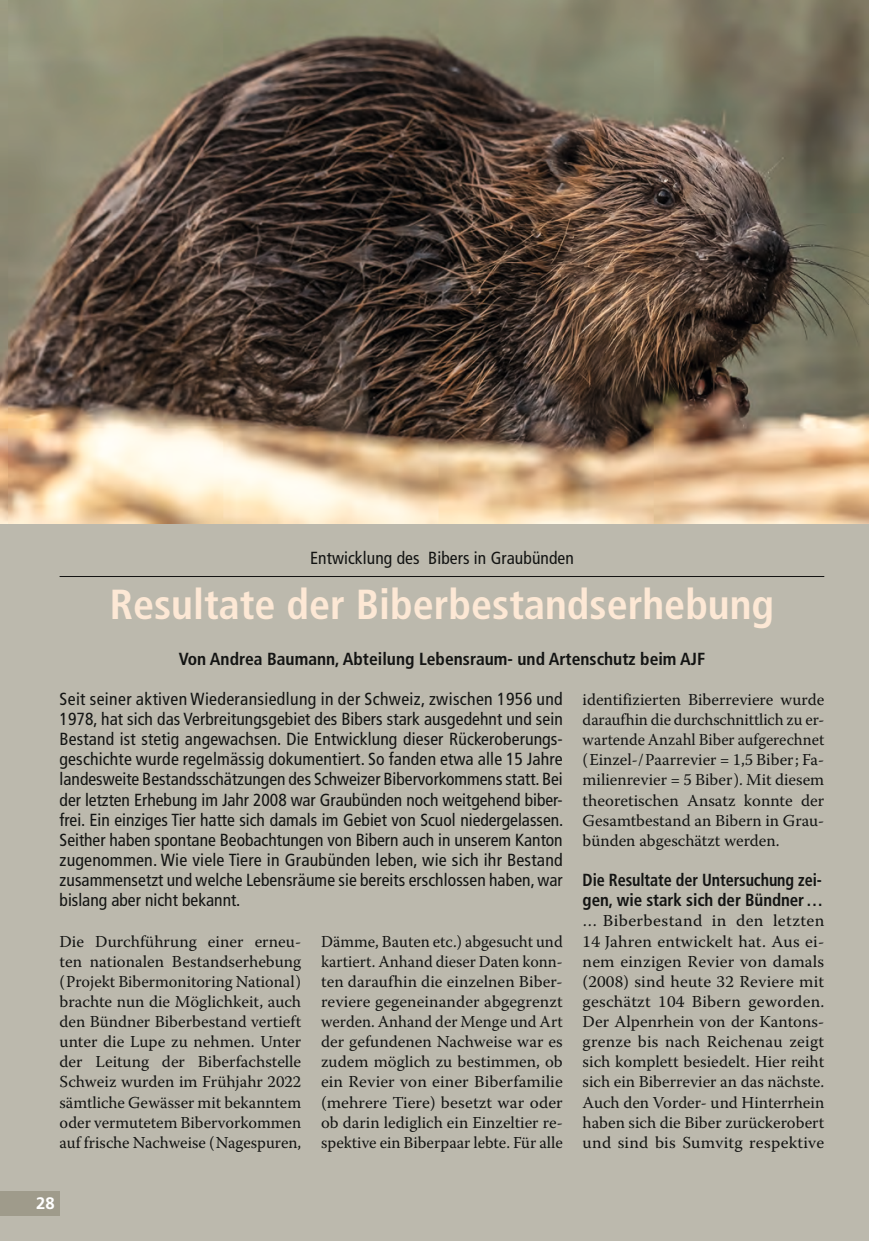
<style>
.page{position:relative;width:869px;height:1241px;background:#fff}
.page>*{position:absolute;margin:0;border:0;box-sizing:border-box;transform-origin:0 0}
.t1{font:700 condensed 42px "Frutiger LT";color:#fde8d5}
.t2{font:condensed 17.5px/20.1px "Frutiger LT";letter-spacing:.005em;color:#131413;text-align:justify}
.t3{font:700 condensed 17.5px "Frutiger LT";letter-spacing:-.005em;color:#131413}
.t4{font:700 condensed 17.5px/20.1px "Frutiger LT";letter-spacing:-.005em;color:#131413;scale:.92 1}
.t5{font:16.62px/20.1px "Warnock Pro";color:#131413;text-align:justify}
.t6{font:16.62px/20.1px "Warnock Pro";color:#131413;text-align:justify;scale:1.04 1}
.t7{font:700 16.62px "Frutiger LT";color:#fff}
</style>
<div class="page">
<div style="left:0;top:0;width:868px;height:1240px;background:#bcb9ad"></div>
<img style="left:0;top:0;width:868px;height:523px">
<hr style="left:60px;top:576px;width:763px;height:1px;background:#131413">
<div style="left:0;top:1191px;width:60px;height:24px;background:#9f9b8b"></div>
<p class="t2" style="left:310px;top:547px;width:265px">Entwicklung des Bibers in Graubünden</p>
<h1 class="t1" style="left:110px;top:579px;width:665px">Resultate der Biberbestandserhebung</h1>
<p class="t3" style="left:179px;top:648px;width:527px">Von Andrea Baumann, Abteilung Lebensraum- und Artenschutz beim AJF</p>
<p class="t2" style="left:60px;top:688px;width:505px">Seit seiner aktiven Wiederansiedlung in der Schweiz, zwischen 1956 und 1978, hat sich das Verbreitungsgebiet des Bibers stark ausgedehnt und sein Bestand ist stetig angewachsen. Die Entwicklung dieser Rückeroberungs&shy;geschichte wurde regelmässig dokumentiert. So fanden etwa alle 15 Jahre landesweite Bestandsschätzungen des Schweizer Bibervorkommens statt. Bei der letzten Erhebung im Jahr 2008 war Graubünden noch weitgehend biber&shy;frei. Ein einziges Tier hatte sich damals im Gebiet von Scuol niedergelassen.<br>Seither haben spontane Beobachtungen von Bibern auch in unserem Kanton zugenommen. Wie viele Tiere in Graubünden leben, wie sich ihr Bestand zusammensetzt und welche Lebensräume sie bereits erschlossen haben, war bislang aber nicht bekannt.</p>
<p class="t5" style="left:60px;top:930px;width:243px">Die Durchführung einer erneu&shy;ten nationalen Bestandserhebung (Projekt Bibermonitoring National) brachte nun die Möglichkeit, auch den Bündner Biberbestand vertieft unter die Lupe zu nehmen. Unter der Leitung der Biberfachstelle Schweiz wurden im Frühjahr 2022 sämtliche Gewässer mit bekanntem oder vermutetem Bibervorkommen auf frische Nachweise (Nagespuren,</p>
<p class="t5" style="left:321px;top:930px;width:243px">Dämme, Bauten etc.) abgesucht und kartiert. Anhand dieser Daten konn&shy;ten daraufhin die einzelnen Biber&shy;reviere gegeneinander abgegrenzt werden. Anhand der Menge und Art der gefundenen Nachweise war es zudem möglich zu bestimmen, ob ein Revier von einer Biberfamilie (mehrere Tiere) besetzt war oder ob darin lediglich ein Einzeltier re&shy;spektive ein Biberpaar lebte. Für alle</p>
<p class="t5" style="left:582px;top:689px;width:243px">identifizierten Biberreviere wurde daraufhin die durchschnittlich zu er&shy;wartende Anzahl Biber aufgerechnet (Einzel-/Paarrevier = 1,5 Biber; Fa&shy;milienrevier = 5 Biber). Mit diesem theoretischen Ansatz konnte der Gesamtbestand an Bibern in Grau&shy;bünden abgeschätzt werden.</p>
<p class="t4" style="left:582px;top:869px;width:263px">Die Resultate der Untersuchung zei&shy;gen, wie stark sich der Bündner…</p>
<p class="t6" style="left:582px;top:910px;width:234px">… Biberbestand in den letzten 14 Jahren entwickelt hat. Aus ei&shy;nem einzigen Revier von damals (2008) sind heute 32 Reviere mit geschätzt 104 Bibern geworden.<br>Der Alpenrhein von der Kantons&shy;grenze bis nach Reichenau zeigt sich komplett besiedelt. Hier reiht sich ein Biberrevier an das nächste.<br>Auch den Vorder- und Hinterrhein haben sich die Biber zurückerobert und sind bis Sumvitg respektive</p>
<p class="t7" style="left:36px;top:1193px;width:20px">28</p>
</div>
